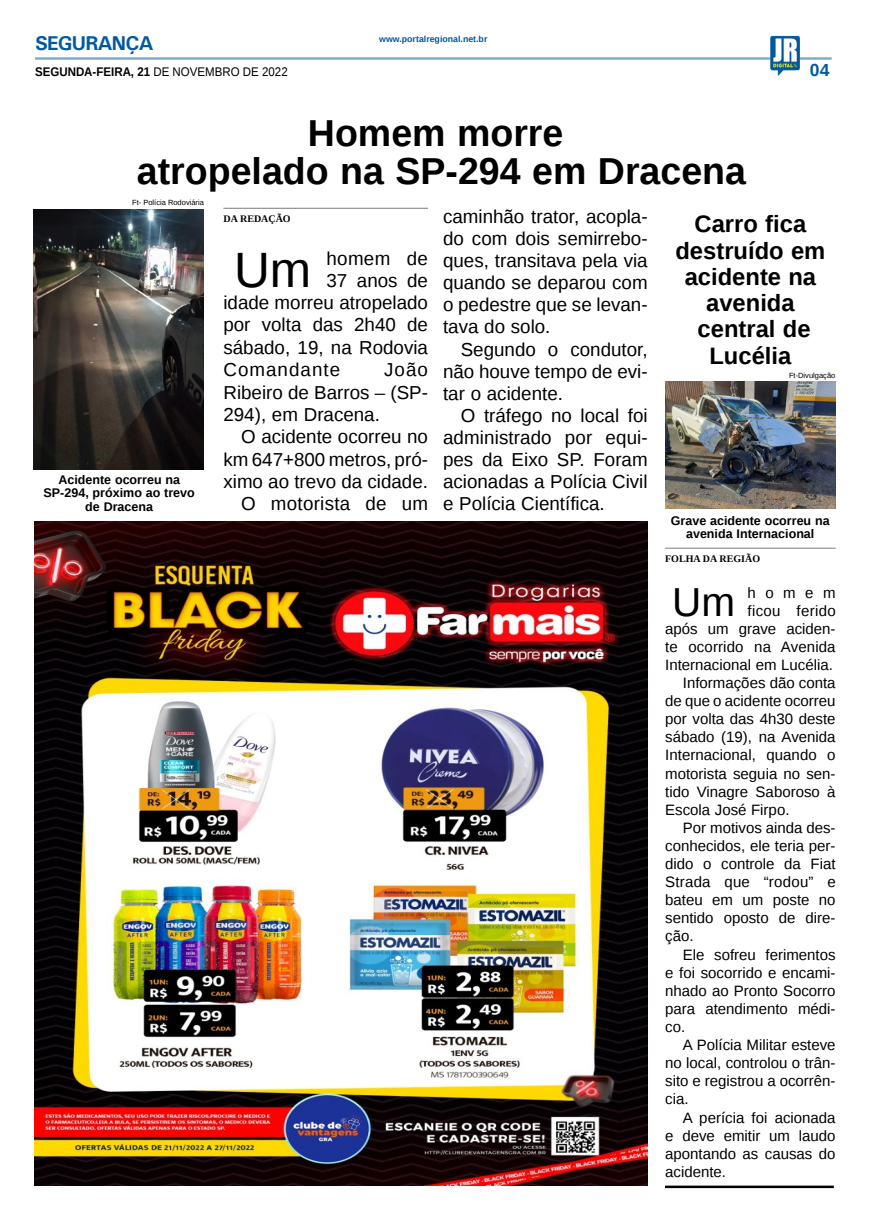
<style>
.page{position:relative;width:869px;height:1223px;background:#fff}
.page>*{position:absolute;margin:0;border:0;box-sizing:border-box;transform-origin:0 0}
.MATÉRIA{font:49.62px "Liberation Sans";color:#000}
.MATÉRIA-2{font:40.38px "Liberation Sans";color:#000}
.TÍTULO{font:700 37.5px "Liberation Sans";color:#000}
.TÍTULO-2{font:700 23.75px/26.2px "Liberation Sans";color:#000;text-align:center}
.TITULO_PG{font:700 20px "Univers";letter-spacing:-.04em;color:#005a9e}
.MATÉRIA-3{font:18.75px/22.1px "Liberation Sans";color:#000;text-align:justify}
.MATÉRIA-4{font:18.75px "Liberation Sans";letter-spacing:.055em;color:#000}
.TÍTULO-3{font:700 17.5px "Liberation Sans";color:#005a9e}
.MATÉRIA-5{font:15px/18.1px "Liberation Sans";color:#000;text-align:justify}
.LEGENDA{font:700 12.5px/13.8px "Liberation Sans";color:#000;text-align:center}
.DATA_PG{font:700 12.5px "Liberation Sans";color:#000;scale:.92 1}
.CRÉDITO_NOME{font:700 10px "Liberation Serif";color:#000}
.DATA_PG-2{font:700 8.75px "Liberation Sans";color:#005a9e}
.CRÉDITO_FOTO{font:7.5px "Liberation Sans";color:#000}
.s1{font-weight:400}
</style>
<div class="page">
<hr style="left:35px;top:57px;width:796px;height:3px;background:#005a9e">
<img style="left:769px;top:36px;width:30px;height:40px">
<hr style="left:664px;top:1185px;width:169px;height:3px;background:#000">
<img style="left:35px;top:521px;width:612px;height:664px">
<img style="left:34px;top:209px;width:170px;height:260px">
<hr style="left:223px;top:208px;width:205px;height:1px;background:#939598">
<img style="left:665px;top:381px;width:170px;height:128px">
<hr style="left:665px;top:547px;width:170px;height:2px;background:#939598">
<p class="TITULO_PG" style="left:35px;top:31px;width:120px">SEGURANÇA</p>
<p class="DATA_PG" style="left:35px;top:63px;width:276px">SEGUNDA-FEIRA, 21 <span class="s1">DE NOVEMBRO DE 2022</span></p>
<p class="DATA_PG-2" style="left:379px;top:33px;width:110px">www.portalregional.net.br</p>
<p class="TÍTULO-3" style="left:809px;top:58px;width:21px">04</p>
<p class="TÍTULO" style="left:308px;top:108px;width:257px">Homem morre</p>
<p class="TÍTULO" style="left:137px;top:145px;width:610px">atropelado na SP-294 em Dracena</p>
<p class="CRÉDITO_NOME" style="left:223px;top:212px;width:69px">DA REDAÇÃO</p>
<p class="MATÉRIA" style="left:234px;top:241px;width:79px">Um</p>
<p class="MATÉRIA-3" style="left:326px;top:249px;width:103px">homem de</p>
<p class="CRÉDITO_FOTO" style="left:132px;top:198px;width:73px">Ft- Polícia Rodoviária</p>
<p class="MATÉRIA-3" style="left:443px;top:206px;width:206px">caminhão trator, acopla&shy;do com dois semirrebo&shy;ques, transitava pela via quando se deparou com o pedestre que se levan&shy;tava do solo.</p>
<p class="MATÉRIA-3" style="left:443px;top:339px;width:206px;text-indent:18px">Segundo o condutor, não houve tempo de evi&shy;tar o acidente.</p>
<p class="MATÉRIA-3" style="left:443px;top:405px;width:206px;text-indent:18px">O tráfego no local foi administrado por equi&shy;pes da Eixo SP. Foram acionadas a Polícia Civil e Polícia Científica.</p>
<p class="TÍTULO-2" style="left:694px;top:210px;width:113px">Carro fica</p>
<p class="TÍTULO-2" style="left:675px;top:237px;width:151px">destruído em</p>
<p class="TÍTULO-2" style="left:684px;top:263px;width:133px">acidente na avenida</p>
<p class="TÍTULO-2" style="left:697px;top:315px;width:114px">central de<br>Lucélia</p>
<p class="MATÉRIA-3" style="left:326px;top:270px;width:103px">37 anos de</p>
<p class="MATÉRIA-3" style="left:223px;top:292px;width:206px">idade morreu atropelado</p>
<p class="MATÉRIA-3" style="left:223px;top:315px;width:206px">por volta das 2h40 de</p>
<p class="MATÉRIA-3" style="left:223px;top:337px;width:206px">sábado, 19, na Rodovia</p>
<p class="MATÉRIA-4" style="left:223px;top:359px;width:118px">Comandante</p>
<p class="MATÉRIA-3" style="left:223px;top:359px;width:206px;text-indent:161px">João Ribeiro de Barros – (SP-294), em Dracena.</p>
<p class="MATÉRIA-3" style="left:223px;top:426px;width:206px;text-indent:18px">O acidente ocorreu no km 647+800 metros, pró&shy;ximo ao trevo da cidade.</p>
<p class="MATÉRIA-3" style="left:241px;top:493px;width:188px">O motorista de um</p>
<p class="CRÉDITO_FOTO" style="left:788px;top:371px;width:48px">Ft-Divulgação</p>
<p class="LEGENDA" style="left:44px;top:472px;width:153px">Acidente ocorreu na<br>SP-294, próximo ao trevo de Dracena</p>
<p class="LEGENDA" style="left:670px;top:513px;width:160px">Grave acidente ocorreu na avenida Internacional</p>
<p class="CRÉDITO_NOME" style="left:665px;top:551px;width:96px">FOLHA DA REGIÃO</p>
<p class="MATÉRIA-2" style="left:672px;top:579px;width:64px">Um</p>
<p class="MATÉRIA-5" style="left:665px;top:584px;width:172px;text-align:right">homem<br>ficou ferido<br>após um grave aciden&shy;te ocorrido na Avenida<br>Internacional em Lucélia.</p>
<p class="MATÉRIA-5" style="left:665px;top:674px;width:172px;text-indent:18px">Informações dão conta de que o acidente ocorreu por volta das 4h30 deste sábado (19), na Avenida Internacional, quando o motorista seguia no sen&shy;tido Vinagre Saboroso à Escola José Firpo.</p>
<p class="MATÉRIA-5" style="left:665px;top:819px;width:172px;text-indent:18px">Por motivos ainda des&shy;conhecidos, ele teria per&shy;dido o controle da Fiat Strada que “rodou” e bateu em um poste no sentido oposto de dire&shy;ção.</p>
<p class="MATÉRIA-5" style="left:665px;top:946px;width:172px;text-indent:18px">Ele sofreu ferimentos e foi socorrido e encami&shy;nhado ao Pronto Socorro para atendimento médi&shy;co.</p>
<p class="MATÉRIA-5" style="left:665px;top:1036px;width:172px;text-indent:18px">A Polícia Militar esteve no local, controlou o trân&shy;sito e registrou a ocorrên&shy;cia.</p>
<p class="MATÉRIA-5" style="left:665px;top:1108px;width:172px;text-indent:18px">A perícia foi acionada e deve emitir um laudo apontando as causas do acidente.</p>
</div>
